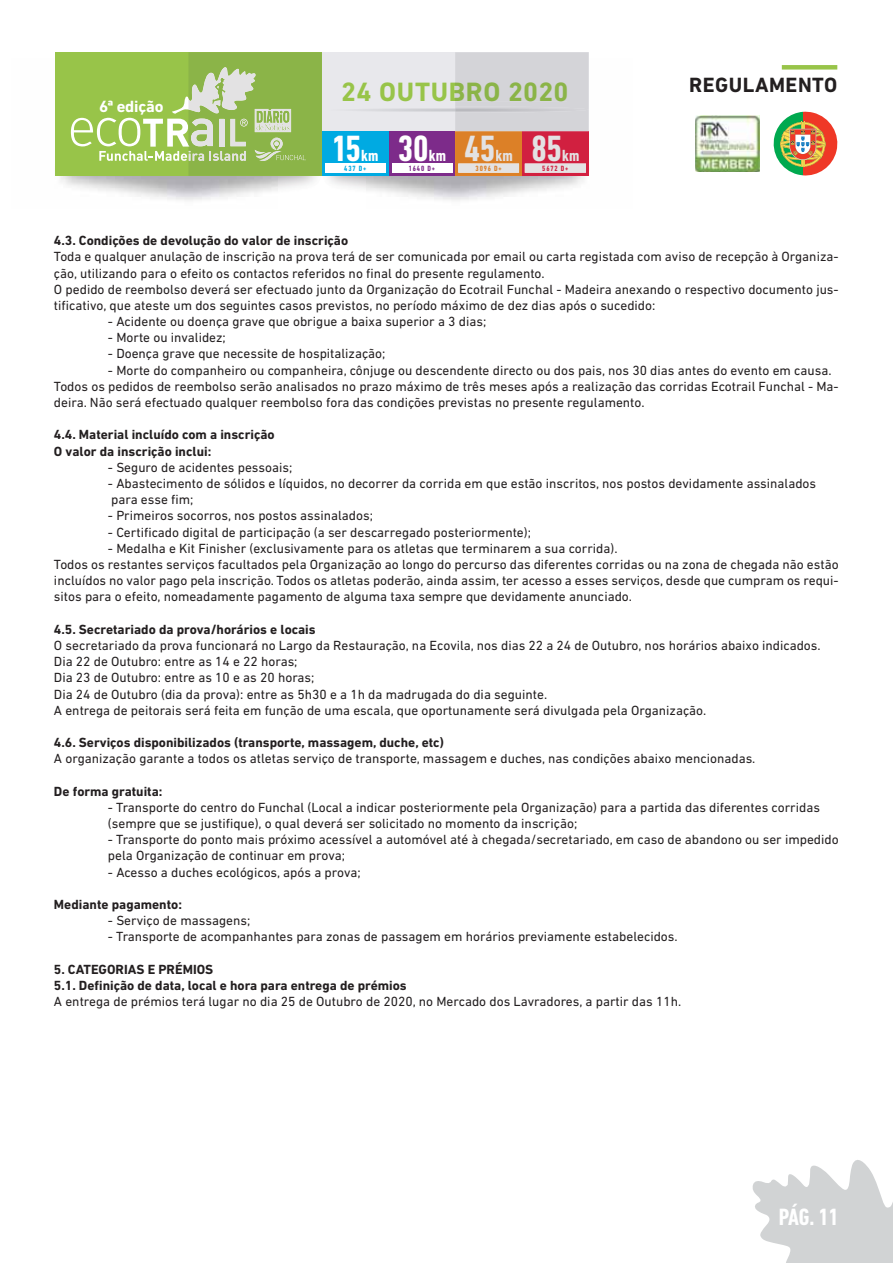
<style>
.page{position:relative;width:893px;height:1263px;background:#fff}
.page>*{position:absolute;margin:0;border:0;box-sizing:border-box;transform-origin:0 0}
.t1{font:700 condensed 37.2px "DIN Next LT Pro";color:#fff}
.t2{font:700 condensed 37.2px "DIN Next LT Pro";color:#e3e2e3}
.t3{font:700 27px "DIN Next LT Pro";letter-spacing:.02em;color:#8bb448}
.t4{font:700 condensed 24px "DIN Next LT Pro";color:#fff}
.t5{font:700 21px "DIN Next LT Pro";letter-spacing:.025em;color:#231f20}
.t6{font:700 16.5px "DIN Next LT Pro";letter-spacing:-.01em;color:#fff}
.t7{font:700 condensed 16.5px "DIN Next LT Pro";color:#fff}
.t8{font:700 condensed 16.5px "DIN Next LT Pro";color:#e3e2e3}
.t9{font:13.5px/16.2px "DIN Next LT Pro";color:#231f20}
.t10{font:700 13.5px/16.2px "DIN Next LT Pro";color:#231f20}
.t11{font:700 condensed 7.65px "DIN Next LT Pro";color:#7d2b8a}
.t12{font:700 condensed 7.65px "DIN Next LT Pro";color:#d12040}
.t13{font:700 condensed 7.65px "DIN Next LT Pro";color:#dc8027}
.t14{font:700 condensed 7.65px "DIN Next LT Pro";color:#00aae2}
.s1{color:#98c449}
</style>
<div class="page">
<div style="left:782px;top:65px;width:55px;height:5px;background:#98c449"></div>
<svg style="left:773px;top:112px;width:65px;height:64px"></svg>
<img style="left:365px;top:58px;width:224px;height:143px">
<div style="left:55px;top:52px;width:267px;height:124px;background:#98c449"></div>
<svg style="left:71px;top:52px;width:517px;height:124px"></svg>
<div style="left:465px;top:135px;width:29px;height:26px;background:#dc8027"></div>
<div style="left:496px;top:150px;width:16px;height:11px;background:#dc8027"></div>
<div style="left:476px;top:165px;width:25px;height:6px;background:#e3e2e3"></div>
<div style="left:455px;top:82px;width:112px;height:19px;background:#d4d4d8"></div>
<img style="left:695px;top:116px;width:64px;height:56px">
<svg style="left:752px;top:1160px;width:141px;height:103px"></svg>
<p class="t6" style="left:99px;top:101px;width:66px">6ª edição</p>
<h2 class="t3" style="left:341px;top:82px;width:229px"><span class="s1">24 OUTU</span>BRO 2020</h2>
<h1 class="t2" style="left:531px;top:126px;width:32px">85</h1>
<h1 class="t1" style="left:398px;top:126px;width:32px">30</h1>
<h1 class="t2" style="left:464px;top:126px;width:32px">45</h1>
<h1 class="t1" style="left:332px;top:126px;width:30px">15</h1>
<p class="t8" style="left:496px;top:145px;width:19px">km</p>
<p class="t13" style="left:475px;top:164px;width:28px">3096 D+</p>
<p class="t7" style="left:361px;top:145px;width:19px">km</p>
<p class="t14" style="left:344px;top:164px;width:24px">437 D+</p>
<p class="t7" style="left:429px;top:145px;width:19px">km</p>
<p class="t11" style="left:409px;top:164px;width:28px">1640 D+</p>
<p class="t8" style="left:562px;top:145px;width:19px">km</p>
<p class="t12" style="left:542px;top:164px;width:28px">5672 D+</p>
<h3 class="t5" style="left:689px;top:77px;width:150px">REGULAMENTO</h3>
<p class="t10" style="left:54px;top:233px;width:296px">4.3. Condições de devolução do valor de inscrição</p>
<p class="t9" style="left:54px;top:250px;width:786px">Toda e qualquer anulação de inscrição na prova terá de ser comunicada por email ou carta registada com aviso de recepção à Organiza&shy;ção, utilizando para o efeito os contactos referidos no final do presente regulamento.<br>O pedido de reembolso deverá ser efectuado junto da Organização do Ecotrail Funchal - Madeira anexando o respectivo documento jus&shy;tificativo, que ateste um dos seguintes casos previstos, no período máximo de dez dias após o sucedido:</p>
<p class="t9" style="left:108px;top:314px;width:380px">- Acidente ou doença grave que obrigue a baixa superior a 3 dias;</p>
<p class="t9" style="left:108px;top:331px;width:119px">- Morte ou invalidez;</p>
<p class="t9" style="left:108px;top:347px;width:279px">- Doença grave que necessite de hospitalização;</p>
<p class="t9" style="left:54px;top:363px;width:786px;text-indent:54px">- Morte do companheiro ou companheira, cônjuge ou descendente directo ou dos pais, nos 30 dias antes do evento em causa.<br>Todos os pedidos de reembolso serão analisados no prazo máximo de três meses após a realização das corridas Ecotrail Funchal - Ma&shy;deira. Não será efectuado qualquer reembolso fora das condições previstas no presente regulamento.</p>
<p class="t10" style="left:54px;top:428px;width:222px">4.4. Material incluído com a inscrição<br>O valor da inscrição inclui:</p>
<p class="t9" style="left:108px;top:460px;width:186px">- Seguro de acidentes pessoais;</p>
<p class="t9" style="left:108px;top:476px;width:710px">- Abastecimento de sólidos e líquidos, no decorrer da corrida em que estão inscritos, nos postos devidamente assinalados para esse fim;</p>
<p class="t9" style="left:108px;top:509px;width:267px">- Primeiros socorros, nos postos assinalados;</p>
<p class="t9" style="left:108px;top:525px;width:424px">- Certificado digital de participação (a ser descarregado posteriormente);</p>
<p class="t9" style="left:54px;top:541px;width:786px;text-indent:54px">- Medalha e Kit Finisher (exclusivamente para os atletas que terminarem a sua corrida).<br>Todos os restantes serviços facultados pela Organização ao longo do percurso das diferentes corridas ou na zona de chegada não estão incluídos no valor pago pela inscrição. Todos os atletas poderão, ainda assim, ter acesso a esses serviços, desde que cumpram os requi&shy;sitos para o efeito, nomeadamente pagamento de alguma taxa sempre que devidamente anunciado.</p>
<p class="t10" style="left:54px;top:622px;width:263px">4.5. Secretariado da prova/horários e locais</p>
<p class="t9" style="left:54px;top:638px;width:768px">O secretariado da prova funcionará no Largo da Restauração, na Ecovila, nos dias 22 a 24 de Outubro, nos horários abaixo indicados.<br>Dia 22 de Outubro: entre as 14 e 22 horas;<br>Dia 23 de Outubro: entre as 10 e as 20 horas;<br>Dia 24 de Outubro (dia da prova): entre as 5h30 e a 1h da madrugada do dia seguinte.<br>A entrega de peitorais será feita em função de uma escala, que oportunamente será divulgada pela Organização.</p>
<p class="t10" style="left:54px;top:735px;width:391px">4.6. Serviços disponibilizados (transporte, massagem, duche, etc)</p>
<p class="t9" style="left:54px;top:752px;width:703px">A organização garante a todos os atletas serviço de transporte, massagem e duches, nas condições abaixo mencionadas.</p>
<p class="t10" style="left:54px;top:784px;width:110px">De forma gratuita:</p>
<p class="t9" style="left:108px;top:800px;width:713px">- Transporte do centro do Funchal (Local a indicar posteriormente pela Organização) para a partida das diferentes corridas (sempre que se justifique), o qual deverá ser solicitado no momento da inscrição;</p>
<p class="t9" style="left:108px;top:833px;width:732px">- Transporte do ponto mais próximo acessível a automóvel até à chegada/secretariado, em caso de abandono ou ser impedido pela Organização de continuar em prova;</p>
<p class="t9" style="left:108px;top:865px;width:254px">- Acesso a duches ecológicos, após a prova;</p>
<p class="t10" style="left:54px;top:897px;width:130px">Mediante pagamento:</p>
<p class="t9" style="left:108px;top:914px;width:144px">- Serviço de massagens;</p>
<p class="t9" style="left:108px;top:930px;width:571px">- Transporte de acompanhantes para zonas de passagem em horários previamente estabelecidos.</p>
<p class="t10" style="left:54px;top:962px;width:354px">5. CATEGORIAS E PRÉMIOS<br>5.1. Definição de data, local e hora para entrega de prémios</p>
<p class="t9" style="left:54px;top:994px;width:629px">A entrega de prémios terá lugar no dia 25 de Outubro de 2020, no Mercado dos Lavradores, a partir das 11h.</p>
<h3 class="t4" style="left:779px;top:1203px;width:61px">PÁG. 11</h3>
</div>
